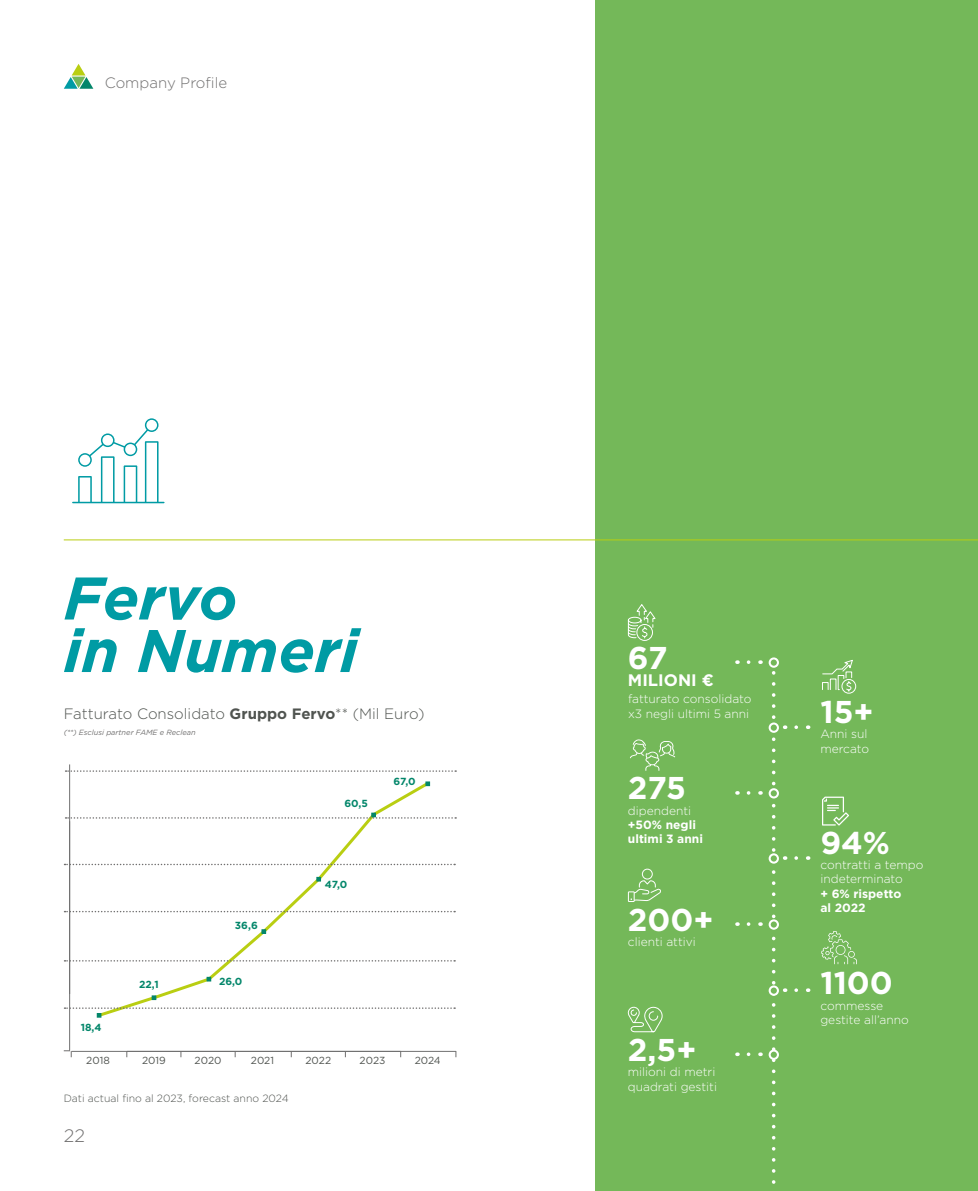
<style>
.page{position:relative;width:978px;height:1191px;background:#fff}
.page>*{position:absolute;margin:0;border:0;box-sizing:border-box;transform-origin:0 0}
.t1{font:italic 700 60px/52.5px "Gotham";color:#009ba4}
.t2{font:700 31.5px "Gotham";color:#fff}
.t3{font:300 18px "Gotham";color:#706f6f}
.t4{font:700 16.65px "Gotham";color:#fff}
.t5{font:300 15px "Gotham";color:#505450}
.t6{font:300 15px "Gotham";color:#706f6f}
.t7{font:300 12px/14.4px "Gotham";color:#fff}
.t8{font:700 12px/14.4px "Gotham";color:#fff}
.t9{font:300 10.5px "Gotham";color:#505450}
.t10{font:10.2px "Gotham";color:#505450}
.t11{font:700 10.2px "Gotham";color:#03866a}
.t12{font:italic 7.5px "Gotham";color:#706f6f}
.s1{font-weight:700}
</style>
<div class="page">
<div style="left:595px;top:0;width:383px;height:1191px;background:#74b859"></div>
<svg style="left:64px;top:64px;width:29px;height:25px"></svg>
<svg style="left:72px;top:418px;width:93px;height:86px"></svg>
<hr style="left:64px;top:539px;width:914px;height:1px;background:#b9ce12">
<svg style="left:627px;top:604px;width:29px;height:37px"></svg>
<svg style="left:772px;top:673px;width:3px;height:511px"></svg>
<div style="left:770px;top:723px;width:8px;height:9px;background:#74b859;border-radius:50%"></div>
<div style="left:769px;top:722px;width:10px;height:11px;border:2px solid #fff;border-radius:50%"></div>
<svg style="left:822px;top:659px;width:35px;height:35px"></svg>
<div style="left:770px;top:789px;width:8px;height:8px;background:#74b859;border-radius:50%"></div>
<div style="left:769px;top:788px;width:10px;height:10px;border:2px solid #fff;border-radius:50%"></div>
<svg style="left:822px;top:796px;width:27px;height:29px"></svg>
<div style="left:770px;top:854px;width:8px;height:8px;background:#74b859;border-radius:50%"></div>
<div style="left:769px;top:853px;width:10px;height:10px;border:2px solid #fff;border-radius:50%"></div>
<div style="left:770px;top:920px;width:8px;height:8px;background:#74b859;border-radius:50%"></div>
<div style="left:769px;top:919px;width:10px;height:10px;border:2px solid #fff;border-radius:50%"></div>
<div style="left:770px;top:1050px;width:8px;height:8px;background:#74b859;border-radius:50%"></div>
<div style="left:769px;top:1049px;width:10px;height:10px;border:2px solid #fff;border-radius:50%"></div>
<div style="left:770px;top:986px;width:8px;height:8px;background:#74b859;border-radius:50%"></div>
<div style="left:769px;top:985px;width:10px;height:10px;border:2px solid #fff;border-radius:50%"></div>
<svg style="left:821px;top:931px;width:36px;height:33px"></svg>
<svg style="left:628px;top:868px;width:33px;height:34px"></svg>
<div style="left:769px;top:657px;width:10px;height:11px;border:2px solid #fff;border-radius:50%"></div>
<svg style="left:630px;top:739px;width:45px;height:32px"></svg>
<hr style="left:72px;top:1051px;width:329px;height:1px;background:#707070">
<hr style="left:127px;top:1051px;width:329px;height:1px;background:#707070">
<svg style="left:95px;top:781px;width:337px;height:237px"></svg>
<svg style="left:152px;top:995px;width:4px;height:5px"></svg>
<svg style="left:207px;top:977px;width:4px;height:4px"></svg>
<svg style="left:262px;top:929px;width:4px;height:4px"></svg>
<svg style="left:316px;top:877px;width:5px;height:4px"></svg>
<svg style="left:65px;top:1007px;width:390px;height:10px"></svg>
<svg style="left:65px;top:960px;width:390px;height:1px"></svg>
<svg style="left:65px;top:911px;width:390px;height:1px"></svg>
<svg style="left:65px;top:863px;width:390px;height:2px"></svg>
<svg style="left:66px;top:770px;width:390px;height:2px"></svg>
<hr style="left:69px;top:821px;width:1px;height:229px;background:#707070">
<hr style="left:69px;top:764px;width:1px;height:230px;background:#707070">
<svg style="left:64px;top:1050px;width:8px;height:7px"></svg>
<svg style="left:627px;top:1006px;width:36px;height:27px"></svg>
<svg style="left:66px;top:812px;width:390px;height:6px"></svg>
<svg style="left:426px;top:781px;width:4px;height:5px"></svg>
<p class="t6" style="left:105px;top:73px;width:124px">Company Profile</p>
<h1 class="t1" style="left:64px;top:571px;width:296px">Fervo<br>in Numeri</h1>
<p class="t5" style="left:64px;top:704px;width:362px">Fatturato Consolidato <span class="s1">Gruppo Fervo</span>** (Mil Euro)</p>
<p class="t12" style="left:64px;top:727px;width:133px">(**) Esclusi partner FAME e Reclean</p>
<p class="t11" style="left:344px;top:796px;width:25px">60,5</p>
<p class="t11" style="left:393px;top:774px;width:24px">67,0</p>
<p class="t11" style="left:81px;top:1020px;width:22px">18,4</p>
<p class="t11" style="left:235px;top:919px;width:24px">36,6</p>
<p class="t11" style="left:139px;top:977px;width:21px">22,1</p>
<p class="t11" style="left:219px;top:974px;width:25px">26,0</p>
<p class="t11" style="left:325px;top:877px;width:24px">47,0</p>
<p class="t10" style="left:86px;top:1053px;width:25px">2018</p>
<p class="t10" style="left:142px;top:1053px;width:25px">2019</p>
<p class="t10" style="left:195px;top:1053px;width:28px">2020</p>
<p class="t10" style="left:251px;top:1053px;width:25px">2021</p>
<p class="t10" style="left:305px;top:1053px;width:27px">2022</p>
<p class="t10" style="left:360px;top:1053px;width:27px">2023</p>
<p class="t9" style="left:64px;top:1091px;width:226px">Dati actual fino al 2023, forecast anno 2024</p>
<h3 class="t3" style="left:64px;top:1123px;width:23px">22</h3>
<p class="t10" style="left:415px;top:1053px;width:28px">2024</p>
<h2 class="t2" style="left:628px;top:637px;width:41px">67</h2>
<h3 class="t4" style="left:628px;top:669px;width:87px">MILIONI €</h3>
<p class="t7" style="left:628px;top:691px;width:125px">fatturato consolidato x3 negli ultimi 5 anni</p>
<h2 class="t2" style="left:628px;top:767px;width:60px">275</h2>
<p class="t7" style="left:628px;top:802px;width:65px">dipendenti</p>
<p class="t8" style="left:628px;top:817px;width:77px">+50% negli ultimi 3 anni</p>
<h2 class="t2" style="left:628px;top:898px;width:87px">200+</h2>
<p class="t7" style="left:628px;top:934px;width:69px">clienti attivi</p>
<h2 class="t2" style="left:628px;top:1029px;width:70px">2,5+</h2>
<p class="t7" style="left:628px;top:1064px;width:91px">milioni di metri quadrati gestiti</p>
<h2 class="t2" style="left:820px;top:691px;width:55px">15+</h2>
<p class="t7" style="left:820px;top:726px;width:50px">Anni sul mercato</p>
<h2 class="t2" style="left:820px;top:822px;width:71px">94%</h2>
<p class="t7" style="left:820px;top:857px;width:105px">contratti a tempo indeterminato</p>
<p class="t8" style="left:820px;top:886px;width:83px">+ 6% rispetto al 2022</p>
<h2 class="t2" style="left:820px;top:962px;width:74px">1100</h2>
<p class="t7" style="left:820px;top:997px;width:90px">commesse gestite all’anno</p>
</div>
